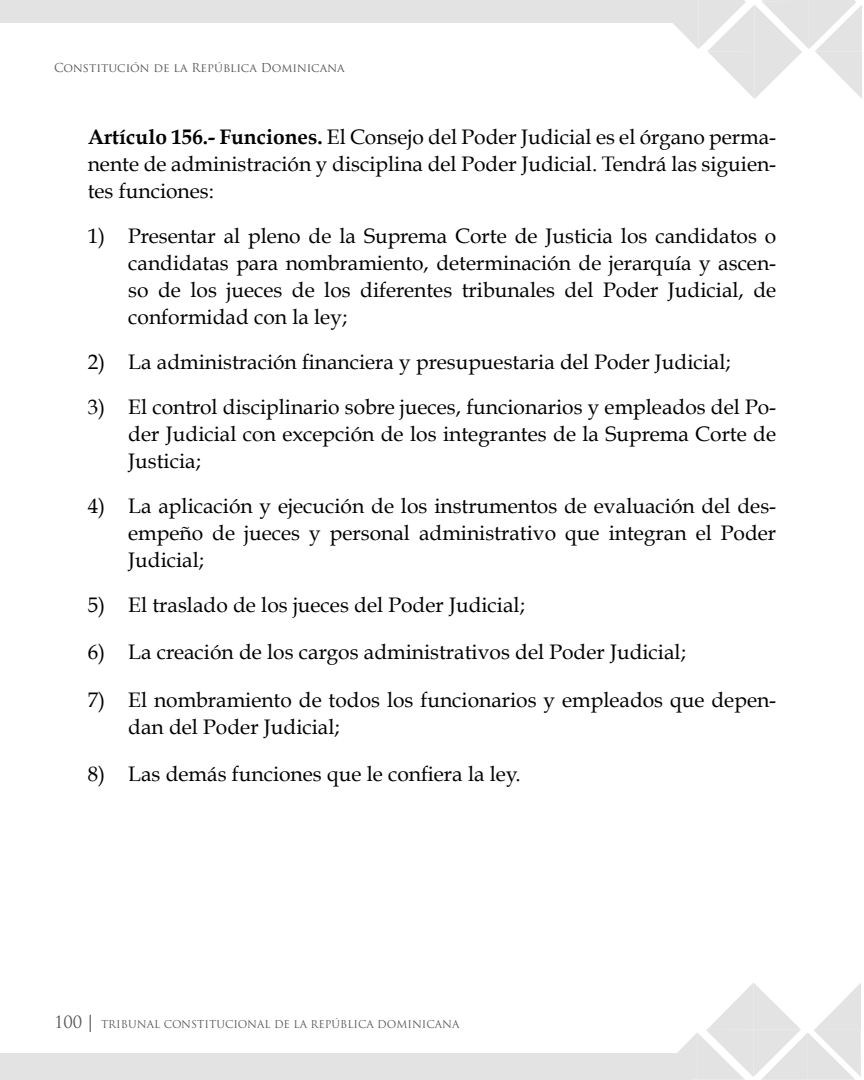
<style>
.page{position:relative;width:864px;height:1080px;background:#fff}
.page>*{position:absolute;margin:0;border:0;box-sizing:border-box;transform-origin:0 0}
.t1{font:21px/27px "Book Antiqua";color:#000;text-align:justify}
.t2{font:12px "Trajan Pro";color:#575756}
.t3{font:10.5px "Trajan Pro";color:#575756}
.s1{font-weight:700}
.s2{font-size:16.5px}
.s3{font-family:"Book Antiqua";font-size:18px}
</style>
<div class="page">
<svg style="left:677px;top:983px;width:184px;height:97px"></svg>
<div style="left:0;top:1053px;width:692px;height:27px;background:#e3e3e3"></div>
<div style="left:0;top:0;width:692px;height:23px;background:#e3e3e3"></div>
<svg style="left:673px;top:0;width:189px;height:99px"></svg>
<p class="t2" style="left:54px;top:60px;width:292px">Constitución de la República Dominicana</p>
<p class="t1" style="left:88px;top:123px;width:690px"><span class="s1">Artículo 156.- Funciones.</span> El Consejo del Poder Judicial es el órgano perma&shy;nente de administración y disciplina del Poder Judicial. Tendrá las siguien&shy;tes funciones:</p>
<p class="t1" style="left:128px;top:222px;width:650px;text-indent:-41px">1) Presentar al pleno de la Suprema Corte de Justicia los candidatos o candidatas para nombramiento, determinación de jerarquía y ascen&shy;so de los jueces de los diferentes tribunales del Poder Judicial, de conformidad con la ley;</p>
<p class="t1" style="left:88px;top:348px;width:645px">2) La administración financiera y presupuestaria del Poder Judicial;</p>
<p class="t1" style="left:128px;top:393px;width:650px;text-indent:-41px">3) El control disciplinario sobre jueces, funcionarios y empleados del Po&shy;der Judicial con excepción de los integrantes de la Suprema Corte de Justicia;</p>
<p class="t1" style="left:128px;top:492px;width:650px;text-indent:-41px">4) La aplicación y ejecución de los instrumentos de evaluación del des&shy;empeño de jueces y personal administrativo que integran el Poder Judicial;</p>
<p class="t1" style="left:88px;top:591px;width:439px">5) El traslado de los jueces del Poder Judicial;</p>
<p class="t1" style="left:88px;top:639px;width:600px">6) La creación de los cargos administrativos del Poder Judicial;</p>
<p class="t1" style="left:128px;top:686px;width:650px;text-indent:-41px">7) El nombramiento de todos los funcionarios y empleados que depen&shy;dan del Poder Judicial;</p>
<p class="t1" style="left:88px;top:760px;width:434px">8) Las demás funciones que le confiera la ley.</p>
<p class="t3" style="left:54px;top:1017px;width:407px"><span class="s2">100</span> <span class="s3">|</span> TRIBUNAL CONSTITUCIONAL DE LA REPÚBLICA DOMINICANA</p>
</div>
